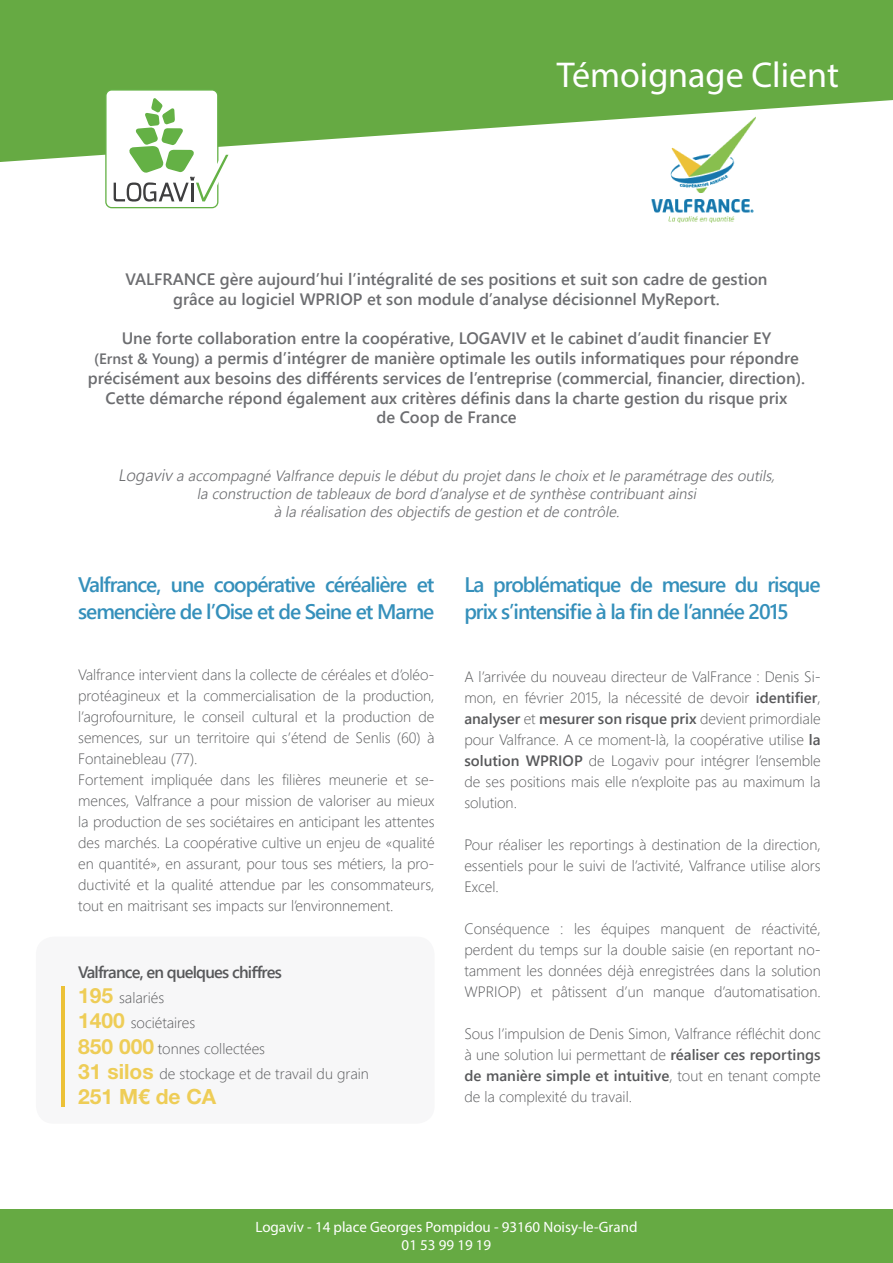
<style>
.page{position:relative;width:893px;height:1263px;background:#fff}
.page>*{position:absolute;margin:0;border:0;box-sizing:border-box;transform-origin:0 0}
.t1{font:36px "Myriad Pro";color:#fff}
.t2{font:21px/27px "Webly Sleek UI Semibold";letter-spacing:-.05em;color:#3590bb}
.t3{font:700 21px "Helvetica Neue LT Pro";color:#eecd57}
.t4{font:16.5px/19.8px "Webly Sleek UI Semibold";color:#6c6d70;text-align:center}
.t5{font:16.5px "Webly Sleek UI Semibold";letter-spacing:-.05em;color:#57585a}
.t6{font:15px/21px "Webly Sleek UI Light";color:#57585a}
.t7{font:italic 15px/18px "Webly Sleek UI Semilight";color:#6c6d70;text-align:center}
.t8{font:15px "Webly Sleek UI Semibold";color:#57585a}
.t9{font:15px/18px "Myriad Pro";color:#fff;text-align:center}
.s1{font-size:15px}
.s2{font-size:16.5px}
.s3{font-family:"Helvetica Neue LT Pro";font-weight:700;font-size:21px;color:#eecd57}
.s4{font-family:"Webly Sleek UI Semibold"}
.s5{font-family:"Webly Sleek UI Light"}
</style>
<div class="page">
<img style="left:651px;top:162px;width:103px;height:61px">
<svg style="left:0;top:34px;width:893px;height:128px;fill:#66aa43"></svg>
<div style="left:36px;top:936px;width:399px;height:188px;background:#f7f7f8;border-radius:18px"></div>
<div style="left:0;top:1209px;width:893px;height:54px;background:#66aa43"></div>
<hr style="left:62px;top:986px;width:3px;height:121px;background:#ecc137">
<svg style="left:105px;top:89px;width:129px;height:119px"></svg>
<div style="left:0;top:0;width:893px;height:34px;background:#66aa43"></div>
<h1 class="t1" style="left:557px;top:52px;width:284px">Témoignage Client</h1>
<p class="t4" style="left:125px;top:268px;width:643px">VALFRANCE gère aujourd’hui l’intégralité de ses positions et suit son cadre de gestion grâce au logiciel WPRIOP et son module d’analyse décisionnel MyReport.</p>
<p class="t4" style="left:88px;top:328px;width:719px">Une forte collaboration entre la coopérative, LOGAVIV et le cabinet d’audit financier EY<br><span class="s1">(Ernst &amp; Young)</span> a permis d’intégrer de manière optimale les outils informatiques pour répondre précisément aux besoins des différents services de l’entreprise (commercial, financier, direction).<br>Cette démarche répond également aux critères définis dans la charte gestion du risque prix<br>de Coop de France</p>
<p class="t7" style="left:118px;top:466px;width:662px"><span class="s2">Logaviv</span>a accompagné Valfrance depuisle débutdu projetdansle choixetle paramétrage desoutils, la construction de tableauxde bord d’analyse etde synthèse contribuantainsi<br>à la réalisation desobjectifsde gestion etde contrôle.</p>
<h2 class="t2" style="left:78px;top:570px;width:358px">Valfrance, une coopérative céréalière et semencière de l’Oise et de Seine et Marne</h2>
<p class="t6" style="left:78px;top:664px;width:358px">Valfrance intervient dans la collecte de céréales et d’oléo&shy;protéagineux et la commercialisation de la production, l’agrofourniture, le conseil cultural et la production de semences, sur un territoire qui s’étend de Senlis (60) à Fontainebleau (77).<br>Fortement impliquée dans les filières meunerie et se&shy;mences, Valfrance a pour mission de valoriser au mieux la production de ses sociétaires en anticipant les attentes des marchés. La coopérative cultive un enjeu de «qualité en quantité», en assurant, pour tous ses métiers, la pro&shy;ductivité et la qualité attendue par les consommateurs, tout en maitrisant ses impacts sur l’environnement.</p>
<p class="t5" style="left:78px;top:959px;width:205px">Valfrance, en quelques chiffres</p>
<p class="t6" style="left:78px;top:984px;width:292px;line-height:25.2px"><span class="s3">195</span> salariés<br><span class="s3">1400</span> sociétaires<br><span class="s3">850 000</span> tonnes collectées<br><span class="s3">31 silos</span> de stockage et de travail du grain</p>
<h2 class="t3" style="left:78px;top:1083px;width:140px">251 M€ de CA</h2>
<h2 class="t2" style="left:464px;top:570px;width:358px">La problématique de mesure du risque prix s’intensifie à la fin de l’année 2015</h2>
<p class="t6" style="left:464px;top:665px;width:358px">A l’arrivée du nouveau directeur de ValFrance : Denis Si&shy;mon, en février 2015, la nécessité de devoir <span class="s4">identifier</span>,</p>
<p class="t8" style="left:464px;top:707px;width:358px">analyser <span class="s5">et</span> mesurer son risque prix <span class="s5">devient primordiale</span></p>
<p class="t6" style="left:464px;top:728px;width:358px;text-align:justify">pour Valfrance. A ce moment-là, la coopérative utilise <span class="s4">la solution WPRIOP</span> de Logaviv pour intégrer l’ensemble de ses positions mais elle n’exploite pas au maximum la solution.</p>
<p class="t6" style="left:464px;top:833px;width:358px;text-align:justify">Pour réaliser les reportings à destination de la direction, essentiels pour le suivi de l’activité, Valfrance utilise alors Excel.</p>
<p class="t6" style="left:464px;top:917px;width:358px;text-align:justify">Conséquence : les équipes manquent de réactivité, perdent du temps sur la double saisie (en reportant no&shy;tamment les données déjà enregistrées dans la solution WPRIOP) et pâtissent d’un manque d’automatisation.</p>
<p class="t6" style="left:464px;top:1022px;width:358px">Sous l’impulsion de Denis Simon, Valfrance réfléchit donc à une solution lui permettant de <span class="s4">réaliser ces reportings</span></p>
<p class="t8" style="left:464px;top:1064px;width:358px">de manière simple et intuitive<span class="s5">, tout en tenant compte</span></p>
<p class="t6" style="left:464px;top:1085px;width:169px">de la complexité du travail.</p>
<p class="t9" style="left:255px;top:1218px;width:383px">Logaviv - 14 place Georges Pompidou - 93160 Noisy-le-Grand<br>01 53 99 19 19</p>
</div>
